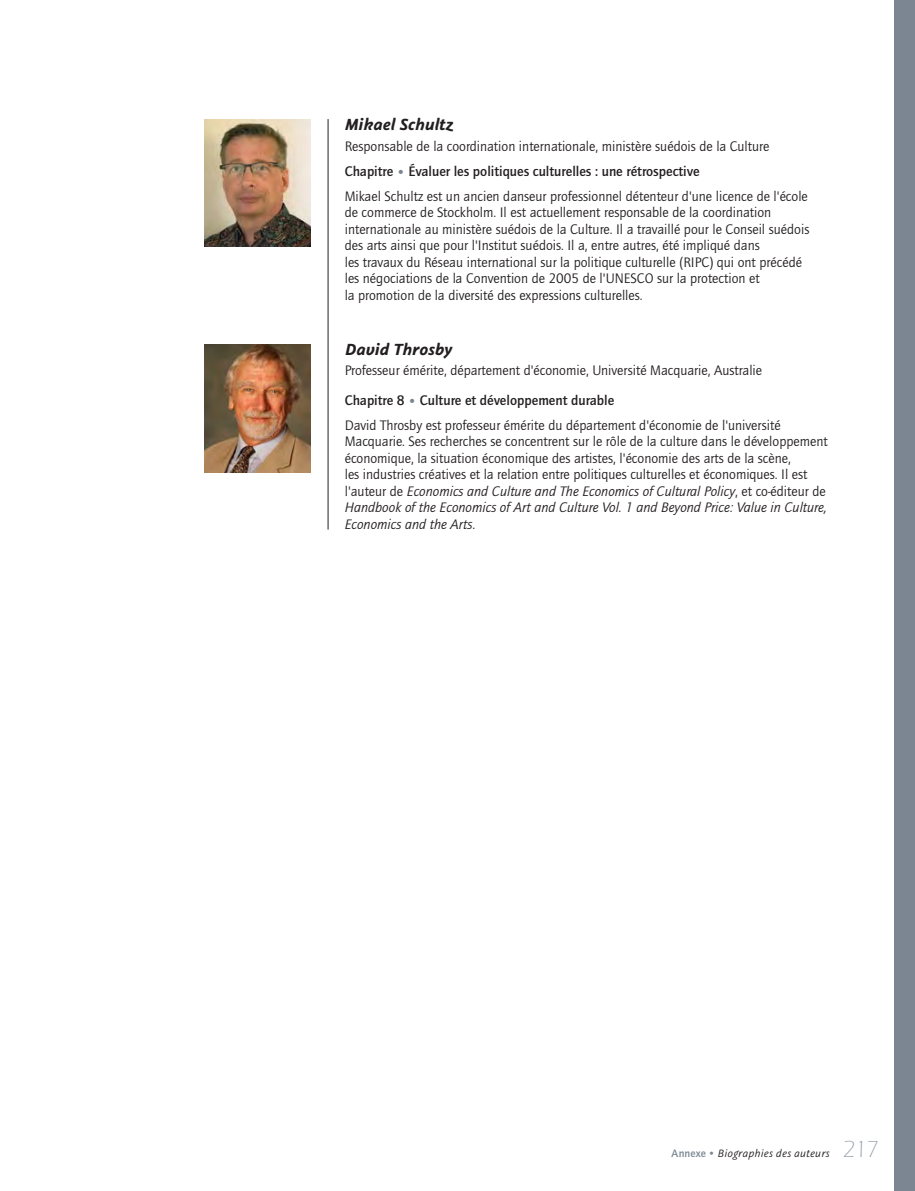
<style>
.page{position:relative;width:915px;height:1191px;background:#fff}
.page>*{position:absolute;margin:0;border:0;box-sizing:border-box;transform-origin:0 0}
.t1{font:italic 700 18px "Graublau Sans";color:#231f20}
.t2{font:14.25px/16.5px "Quay Sans ITC Std";color:#231f20}
.t3{font:italic 12px "Graublau Sans";letter-spacing:.015em;color:#231f20}
.s1{font-weight:500}
.s2{font-size:15px;color:#7b8692}
.s3{font-style:italic}
.s4{font-family:"Quay Sans ITC Std";font-weight:500;font-style:normal;font-size:11.25px;color:#7b8692}
.s5{font-family:"ITC Eras Std";font-weight:300;font-style:normal;font-size:24px;color:#919ba6}
</style>
<div class="page">
<div style="left:893px;top:0;width:21px;height:1191px;background:#7b8692"></div>
<hr style="left:328px;top:119px;width:1px;height:410px;background:#231f20">
<img style="left:204px;top:119px;width:106px;height:128px">
<img style="left:204px;top:344px;width:106px;height:128px">
<p class="t1" style="left:344px;top:112px;width:110px">Mikael Schultz</p>
<p class="t2" style="left:344px;top:133px;width:464px;line-height:25px">Responsable de la coordination internationale, ministère suédois de la Culture<br><span class="s1">Chapitre</span> <span class="s2">•</span> <span class="s1">Évaluer les politiques culturelles : une rétrospective<br></span>Mikael Schultz est un ancien danseur professionnel détenteur d'une licence de l'école</p>
<p class="t2" style="left:344px;top:204px;width:466px">de commerce de Stockholm. Il est actuellement responsable de la coordination internationale au ministère suédois de la Culture. Il a travaillé pour le Conseil suédois des arts ainsi que pour l'Institut suédois. Il a, entre autres, été impliqué dans<br>les travaux du Réseau international sur la politique culturelle (RIPC) qui ont précédé les négociations de la Convention de 2005 de l'UNESCO sur la protection et<br>la promotion de la diversité des expressions culturelles.</p>
<p class="t1" style="left:344px;top:336px;width:109px">David Throsby</p>
<p class="t2" style="left:344px;top:356px;width:419px;line-height:29.2px">Professeur émérite, département d'économie, Université Macquarie, Australie<br><span class="s1">Chapitre 8</span> <span class="s2">•</span> <span class="s1">Culture et développement durable</span></p>
<p class="t2" style="left:344px;top:417px;width:484px">David Throsby est professeur émérite du département d'économie de l'université Macquarie. Ses recherches se concentrent sur le rôle de la culture dans le développement économique, la situation économique des artistes, l'économie des arts de la scène,<br>les industries créatives et la relation entre politiques culturelles et économiques. Il est l'auteur de <span class="s3">Economics and Culture and The Economics of Cultural Policy</span>, et co-éditeur de <span class="s3">Handbook of the Economics of Art and Culture Vol. 1 and Beyond Price: Value in Culture, Economics and the Arts</span>.</p>
<p class="t3" style="left:671px;top:1145px;width:209px"><span class="s4">Annexe •</span> Biographies des auteurs <span class="s5">217</span></p>
</div>
